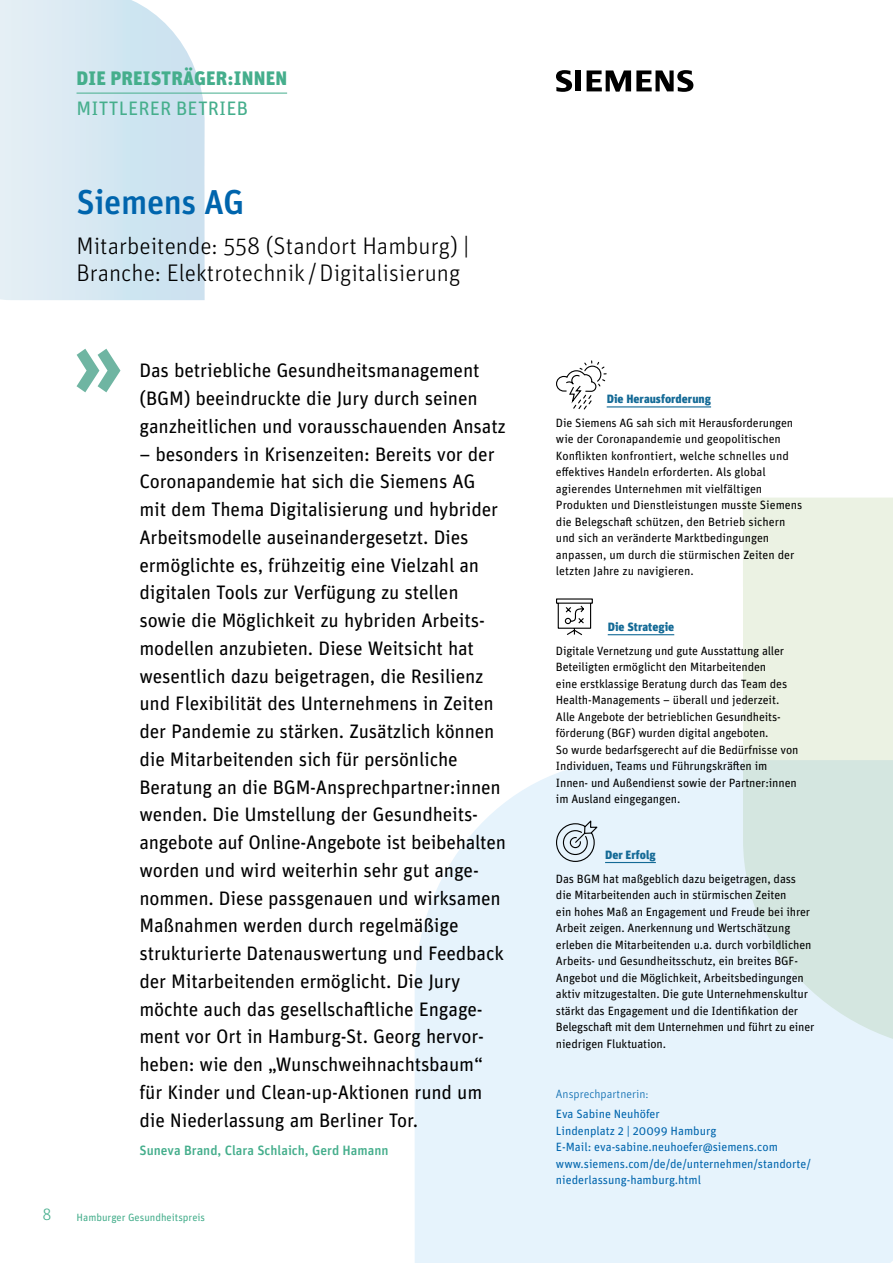
<style>
.page{position:relative;width:893px;height:1263px;background:#fff}
.page>*{position:absolute;margin:0;border:0;box-sizing:border-box;transform-origin:0 0}
.Subheadline{font:500 34.5px "Unit Pro";letter-spacing:-.01em;color:#0065ad}
.Subheadline-2{font:300 24px/27px "Unit Pro";color:#000}
.Fließtext_Preisträger{font:19.5px/27.8px "Unit Pro";letter-spacing:-.01em;color:#000}
.t1{font:900 19.5px "Unit Pro";letter-spacing:.01em;color:#45ae8c}
.t2{font:19.5px "Unit Pro";letter-spacing:.01em;color:#45ae8c}
.t3{font:300 16.5px "Unit Pro";color:#45ae8c}
.Autorennachweis_Text{font:500 13.5px "Unit Pro";color:#45ae8c}
.Fließtext_8{font:12px/16.5px "Unit Pro";letter-spacing:-.01em;color:#000}
.Autorennachweis_Text-2{font:12px/16.5px "Unit Pro";color:#0065ad}
.Zwischenüberschrift{font:900 12px "Unit Pro";color:#146a96}
.Autorennachweis_Text-3{font:300 12px "Unit Pro";color:#0065ad}
.Subheadline-3{font:10.5px "Unit Pro";color:#45ae8c}
</style>
<div class="page">
<div style="left:415px;top:760px;width:478px;height:503px;background:#e6f3fc"></div>
<svg style="left:743px;top:497px;width:150px;height:555px;background:#e1ede5"></svg>
<svg style="left:0;top:0;width:205px;height:300px;background:#d7e8f2"></svg>
<hr style="left:607px;top:406px;width:104px;height:1px;background:#146a96">
<hr style="left:608px;top:634px;width:66px;height:1px;background:#146a96">
<hr style="left:605px;top:862px;width:51px;height:1px;background:#146a96">
<svg style="left:556px;top:360px;width:51px;height:50px"></svg>
<svg style="left:556px;top:598px;width:37px;height:38px"></svg>
<svg style="left:555px;top:818px;width:45px;height:44px;background:#c4cfd6"></svg>
<svg style="left:77px;top:349px;width:43px;height:43px"></svg>
<svg style="left:556px;top:70px;width:25px;height:22px"></svg>
<svg style="left:587px;top:70px;width:106px;height:22px"></svg>
<hr style="left:77px;top:93px;width:210px;height:1px;background:#45ae8c">
<p class="t1" style="left:77px;top:64px;width:212px">DIE PREISTRÄGER:INNEN</p>
<p class="t2" style="left:77px;top:95px;width:173px">MITTLERER BETRIEB</p>
<p class="Subheadline" style="left:77px;top:178px;width:169px">Siemens AG</p>
<p class="Subheadline-2" style="left:77px;top:231px;width:394px">Mitarbeitende: 558 (Standort Hamburg) |<br>Branche: Elektrotechnik /Digitalisierung</p>
<p class="Fließtext_Preisträger" style="left:139px;top:356px;width:368px">Das betriebliche Gesundheitsmanagement (BGM) beeindruckte die Jury durch seinen ganzheitlichen und vorausschauenden Ansatz</p>
<p class="Fließtext_Preisträger" style="left:139px;top:439px;width:368px">– besonders in Krisenzeiten: Bereits vor der Coronapandemie hat sich die Siemens AG mit dem Thema Digitalisierung und hybrider Arbeitsmodelle auseinandergesetzt. Dies ermöglichte es, frühzeitig eine Vielzahl an digitalen Tools zur Verfügung zu stellen sowie die Möglichkeit zu hybriden Arbeits&shy;modellen anzubieten. Diese Weitsicht hat wesentlich dazu beigetragen, die Resilienz und Flexibilität des Unternehmens in Zeiten der Pandemie zu stärken. Zusätzlich können die Mitarbeitenden sich für persönliche Beratung an die BGM-Ansprechpartner:innen wenden. Die Umstellung der Gesundheits&shy;angebote auf Online-Angebote ist beibehalten worden und wird weiterhin sehr gut ange&shy;nommen. Diese passgenauen und wirksamen Maßnahmen werden durch regelmäßige strukturierte Datenauswertung und Feedback der Mitarbeitenden ermöglicht. Die Jury möchte auch das gesellschaftliche Engage&shy;ment vor Ort in Hamburg-St. Georg hervor&shy;heben: wie den „Wunschweihnachtsbaum“ für Kinder und Clean-up-Aktionen rund um die Niederlassung am Berliner Tor.</p>
<p class="Autorennachweis_Text" style="left:139px;top:1140px;width:251px">Suneva Brand, Clara Schlaich, Gerd Hamann</p>
<p class="t3" style="left:43px;top:1204px;width:11px">8</p>
<p class="Subheadline-3" style="left:77px;top:1210px;width:130px">Hamburger Gesundheitspreis</p>
<p class="Zwischenüberschrift" style="left:607px;top:390px;width:106px">Die Herausforderung</p>
<p class="Fließtext_8" style="left:556px;top:414px;width:248px">Die Siemens AG sah sich mit Herausforderungen wie der Coronapandemie und geopolitischen Konflikten konfrontiert, welche schnelles und effektives Handeln erforderten. Als global agierendes Unternehmen mit vielfältigen Produkten und Dienstleistungen musste Siemens die Belegschaft schützen, den Betrieb sichern und sich an veränderte Marktbedingungen anpassen, um durch die stürmischen Zeiten der letzten Jahre zu navigieren.</p>
<p class="Zwischenüberschrift" style="left:608px;top:618px;width:68px">Die Strategie</p>
<p class="Fließtext_8" style="left:556px;top:642px;width:244px">Digitale Vernetzung und gute Ausstattung aller Beteiligten ermöglicht den Mitarbeitenden<br>eine erstklassige Beratung durch das Team des Health-Managements – überall und jederzeit.<br>Alle Angebote der betrieblichen Gesundheits&shy;förderung (BGF) wurden digital angeboten.<br>So wurde bedarfsgerecht auf die Bedürfnisse von Individuen, Teams und Führungskräften im Innen- und Außendienst sowie der Partner:innen im Ausland eingegangen.</p>
<p class="Zwischenüberschrift" style="left:605px;top:845px;width:52px">Der Erfolg</p>
<p class="Fließtext_8" style="left:556px;top:869px;width:260px">Das BGM hat maßgeblich dazu beigetragen, dass die Mitarbeitenden auch in stürmischen Zeiten<br>ein hohes Maß an Engagement und Freude bei ihrer Arbeit zeigen. Anerkennung und Wertschätzung erleben die Mitarbeitenden u.a. durch vorbildlichen Arbeits- und Gesundheitsschutz, ein breites BGF-Angebot und die Möglichkeit, Arbeitsbedingungen aktiv mitzugestalten. Die gute Unternehmenskultur stärkt das Engagement und die Identifikation der Belegschaft mit dem Unternehmen und führt zu einer niedrigen Fluktuation.</p>
<p class="Autorennachweis_Text-3" style="left:556px;top:1086px;width:94px">Ansprechpartnerin:</p>
<p class="Autorennachweis_Text-2" style="left:556px;top:1105px;width:105px">Eva Sabine Neuhöfer</p>
<p class="Autorennachweis_Text-2" style="left:556px;top:1122px;width:162px">Lindenplatz 2 | 20099 Hamburg</p>
<p class="Autorennachweis_Text-2" style="left:556px;top:1138px;width:223px">E-Mail: eva-sabine.neuhoefer@siemens.com</p>
<p class="Autorennachweis_Text-2" style="left:556px;top:1155px;width:256px">www.siemens.com/de/de/unternehmen/standorte/ niederlassung-hamburg.html</p>
</div>
